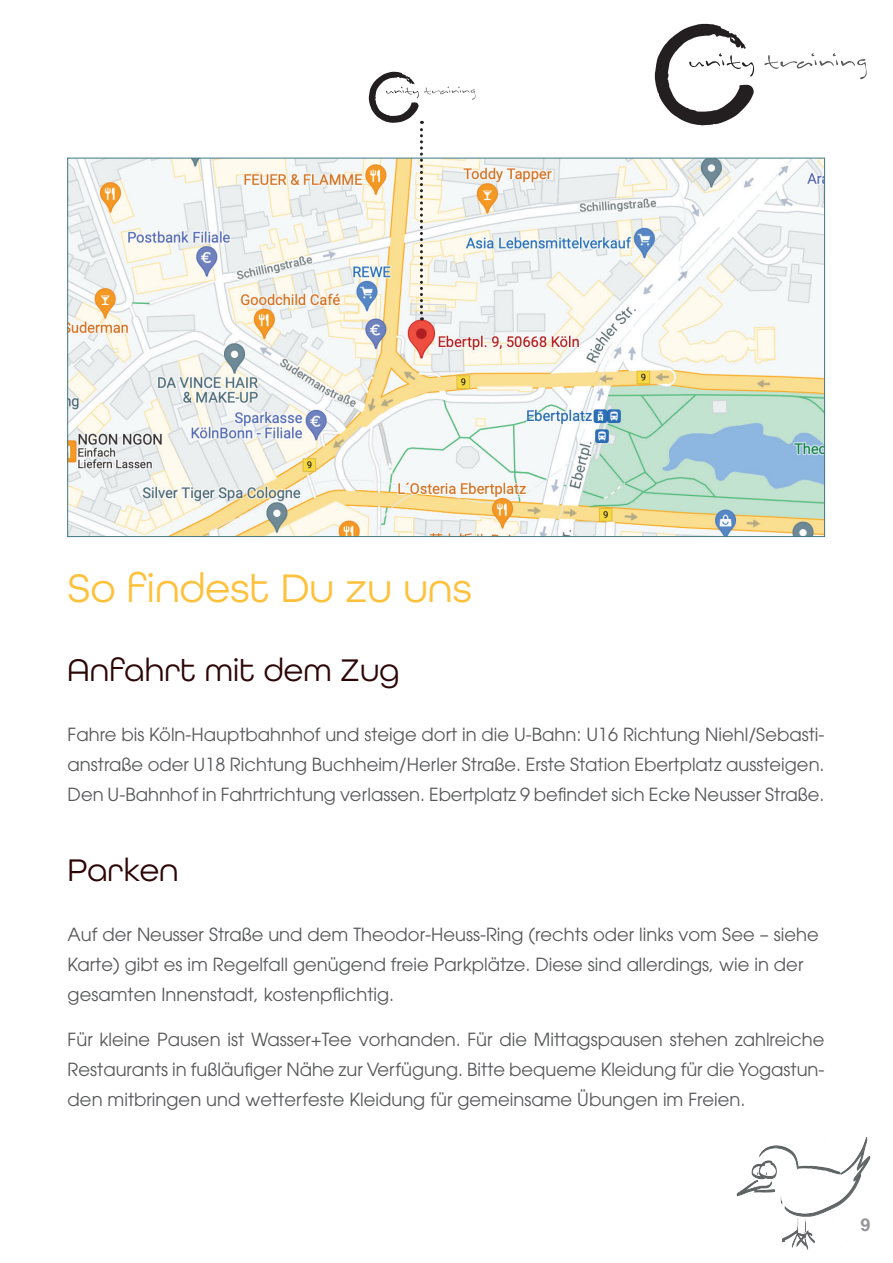
<style>
.page{position:relative;width:893px;height:1263px;background:#fff}
.page>*{position:absolute;margin:0;border:0;box-sizing:border-box;transform-origin:0 0}
.t1{font:42px "All Round Gothic";color:#fec13b}
.t2{font:33px "All Round Gothic";color:#2c0506}
.t3{font:18px/30px "ITC Avant Garde Pro";color:#57585a;text-align:justify}
.t4{font:700 18px "Helvetica";color:#939598}
</style>
<div class="page">
<svg style="left:655px;top:24px;width:99px;height:101px"></svg>
<svg style="left:764px;top:53px;width:103px;height:26px"></svg>
<img style="left:736px;top:1137px;width:135px;height:113px">
<img style="left:69px;top:160px;width:754px;height:375px">
<svg style="left:369px;top:72px;width:106px;height:248px"></svg>
<h1 class="t1" style="left:68px;top:563px;width:406px">So findest Du zu uns</h1>
<h2 class="t2" style="left:68px;top:651px;width:333px">Anfahrt mit dem Zug</h2>
<p class="t3" style="left:68px;top:719px;width:758px">Fahre bis Köln-Hauptbahnhof und steige dort in die U-Bahn: U16 Richtung Niehl/Sebasti&shy;anstraße oder U18 Richtung Buchheim/Herler Straße. Erste Station Ebertplatz aussteigen.<br>Den U-Bahnhof in Fahrtrichtung verlassen. Ebertplatz 9 befindet sich Ecke Neusser Straße.</p>
<h2 class="t2" style="left:68px;top:850px;width:112px">Parken</h2>
<p class="t3" style="left:68px;top:919px;width:752px;text-align:left">Auf der Neusser Straße und dem Theodor-Heuss-Ring (rechts oder links vom See – siehe<br>Karte) gibt es im Regelfall genügend freie Parkplätze. Diese sind allerdings, wie in der gesamten Innenstadt, kostenpflichtig.</p>
<p class="t3" style="left:68px;top:1024px;width:758px">Für kleine Pausen ist Wasser+Tee vorhanden. Für die Mittagspausen stehen zahlreiche Restaurants in fußläufiger Nähe zur Verfügung. Bitte bequeme Kleidung für die Yogastun&shy;den mitbringen und wetterfeste Kleidung für gemeinsame Übungen im Freien.</p>
<p class="t4" style="left:861px;top:1213px;width:12px">9</p>
</div>
